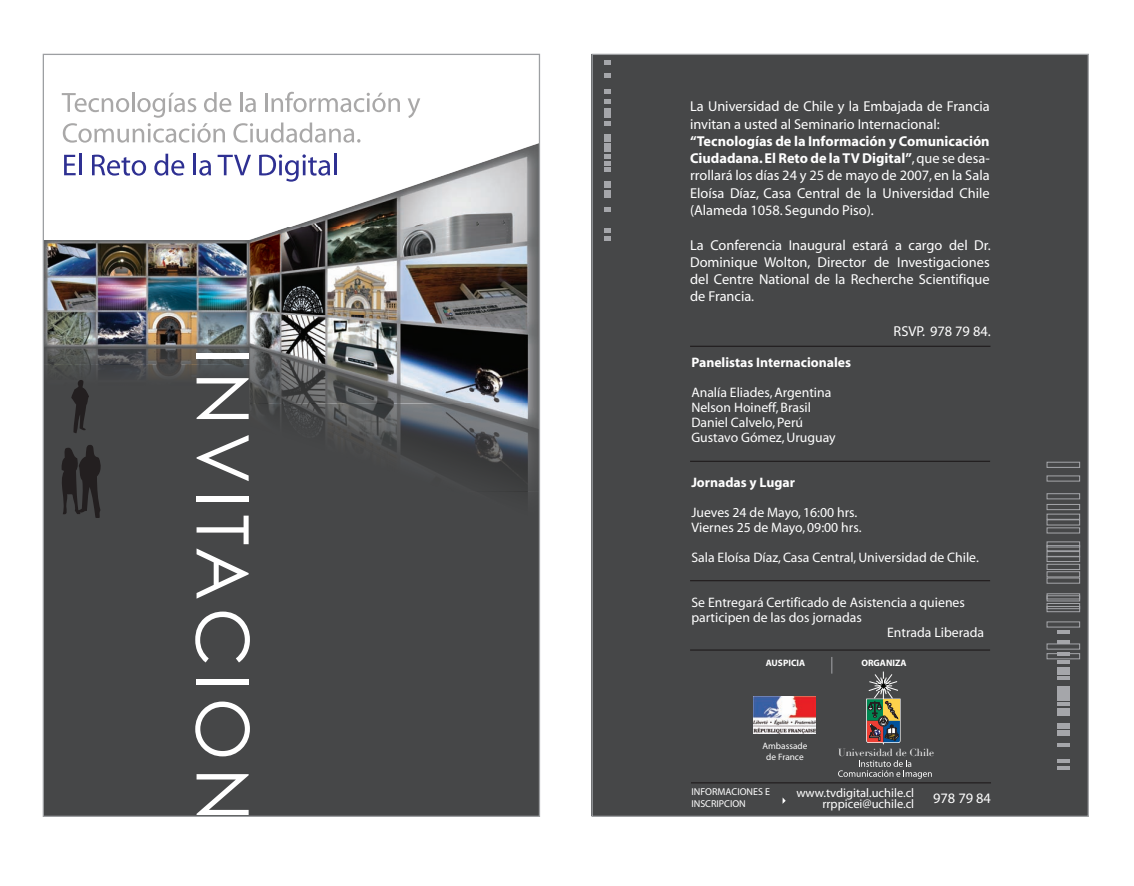
<style>
.page{position:relative;width:1134px;height:886px;background:#fff}
.page>*{position:absolute;margin:0;border:0;box-sizing:border-box;transform-origin:0 0}
.t1{font:72.5px "Century Gothic";letter-spacing:.1em;color:#fff}
.t2{font:14.38px/17.2px "Myriad";color:#fff;text-align:justify}
.t3{font:13.75px/15px "Myriad";color:#fff}
.t4{font:700 13.75px "Myriad";color:#fff}
.t5{font:12.5px/11.2px "Myriad";color:#fff;text-align:right}
.t6{font:10.12px "Didot";color:#fff}
.t7{font:10px/12px "Myriad";color:#fff}
.t8{font:9.25px/11.1px "Myriad";color:#fff;text-align:center}
.t9{font:700 9.25px "Myriad";color:#fff}
.s1{font-weight:700}
</style>
<div class="page">
<div style="left:44px;top:337px;width:495px;height:479px;background:#464748"></div>
<img style="left:45px;top:240px;width:205px;height:150px">
<img style="left:250px;top:143px;width:288px;height:349px">
<div style="left:591px;top:54px;width:496px;height:762px;background:#464748"></div>
<img style="left:754px;top:696px;width:62px;height:37px">
<svg style="left:831px;top:657px;width:1px;height:17px"></svg>
<svg style="left:61px;top:445px;width:40px;height:73px"></svg>
<svg style="left:71px;top:378px;width:18px;height:55px"></svg>
<hr style="left:1056px;top:730px;width:13px;height:4px;background:#a5a6aa">
<hr style="left:1056px;top:723px;width:13px;height:4px;background:#a5a6aa">
<svg style="left:1057px;top:708px;width:12px;height:3px"></svg>
<svg style="left:1057px;top:697px;width:12px;height:3px"></svg>
<hr style="left:1056px;top:689px;width:13px;height:4px;background:#a5a6aa">
<hr style="left:1056px;top:676px;width:13px;height:4px;background:#a5a6aa">
<svg style="left:1057px;top:766px;width:12px;height:3px"></svg>
<hr style="left:1056px;top:759px;width:13px;height:4px;background:#a5a6aa">
<hr style="left:1056px;top:743px;width:13px;height:4px;background:#a5a6aa">
<hr style="left:1056px;top:732px;width:13px;height:4px;background:#a5a6aa">
<svg style="left:1056px;top:725px;width:13px;height:3px"></svg>
<hr style="left:1056px;top:712px;width:13px;height:4px;background:#a5a6aa">
<hr style="left:1056px;top:702px;width:13px;height:4px;background:#a5a6aa">
<hr style="left:1056px;top:693px;width:13px;height:4px;background:#a5a6aa">
<hr style="left:1056px;top:686px;width:13px;height:4px;background:#a5a6aa">
<svg style="left:1057px;top:667px;width:12px;height:7px"></svg>
<hr style="left:1056px;top:660px;width:13px;height:4px;background:#a5a6aa">
<hr style="left:1056px;top:652px;width:13px;height:4px;background:#a5a6aa">
<svg style="left:1057px;top:640px;width:12px;height:3px"></svg>
<hr style="left:1056px;top:630px;width:13px;height:4px;background:#a5a6aa">
<div style="left:1047px;top:603px;width:33px;height:6px;border:1px solid #a5a6aa"></div>
<div style="left:1047px;top:593px;width:33px;height:6px;border:1px solid #a5a6aa"></div>
<div style="left:1047px;top:571px;width:33px;height:6px;border:1px solid #a5a6aa"></div>
<div style="left:1047px;top:556px;width:33px;height:6px;border:1px solid #a5a6aa"></div>
<div style="left:1047px;top:545px;width:33px;height:6px;border:1px solid #a5a6aa"></div>
<div style="left:1047px;top:527px;width:33px;height:6px;border:1px solid #a5a6aa"></div>
<div style="left:1047px;top:514px;width:33px;height:6px;border:1px solid #a5a6aa"></div>
<div style="left:1047px;top:653px;width:33px;height:6px;border:1px solid #a5a6aa"></div>
<div style="left:1047px;top:644px;width:33px;height:5px;border:1px solid #a5a6aa"></div>
<div style="left:1047px;top:621px;width:33px;height:6px;border:1px solid #a5a6aa"></div>
<div style="left:1047px;top:606px;width:33px;height:6px;border:1px solid #a5a6aa"></div>
<div style="left:1047px;top:595px;width:33px;height:6px;border:1px solid #a5a6aa"></div>
<div style="left:1047px;top:578px;width:33px;height:5px;border:1px solid #a5a6aa"></div>
<div style="left:1047px;top:564px;width:33px;height:6px;border:1px solid #a5a6aa"></div>
<div style="left:1047px;top:551px;width:33px;height:6px;border:1px solid #a5a6aa"></div>
<div style="left:1047px;top:541px;width:33px;height:6px;border:1px solid #a5a6aa"></div>
<div style="left:1047px;top:519px;width:33px;height:6px;border:1px solid #a5a6aa"></div>
<div style="left:1047px;top:504px;width:33px;height:6px;border:1px solid #a5a6aa"></div>
<div style="left:1047px;top:493px;width:33px;height:6px;border:1px solid #a5a6aa"></div>
<div style="left:1047px;top:476px;width:33px;height:5px;border:1px solid #a5a6aa"></div>
<div style="left:1047px;top:462px;width:33px;height:6px;border:1px solid #a5a6aa"></div>
<svg style="left:604px;top:228px;width:7px;height:13px"></svg>
<svg style="left:604px;top:207px;width:7px;height:5px"></svg>
<svg style="left:604px;top:182px;width:7px;height:16px"></svg>
<svg style="left:604px;top:134px;width:7px;height:38px"></svg>
<svg style="left:604px;top:89px;width:7px;height:37px"></svg>
<svg style="left:604px;top:73px;width:7px;height:5px"></svg>
<svg style="left:604px;top:61px;width:7px;height:4px"></svg>
<hr style="left:690px;top:346px;width:300px;height:1px;background:#231f20">
<hr style="left:690px;top:461px;width:300px;height:1px;background:#231f20">
<hr style="left:690px;top:580px;width:300px;height:1px;background:#231f20">
<hr style="left:690px;top:649px;width:300px;height:2px;background:#231f20">
<hr style="left:691px;top:782px;width:300px;height:1px;background:#231f20">
<svg style="left:782px;top:797px;width:4px;height:7px"></svg>
<svg style="left:408px;top:98px;width:12px;height:20px"></svg>
<svg style="left:62px;top:92px;width:338px;height:51px"></svg>
<svg style="left:64px;top:155px;width:12px;height:20px"></svg>
<hr style="left:79px;top:154px;width:2px;height:21px;background:#2e3092">
<svg style="left:92px;top:155px;width:54px;height:21px"></svg>
<svg style="left:154px;top:154px;width:30px;height:22px"></svg>
<hr style="left:194px;top:154px;width:2px;height:21px;background:#2e3092">
<svg style="left:199px;top:160px;width:12px;height:16px"></svg>
<svg style="left:218px;top:155px;width:33px;height:20px"></svg>
<svg style="left:259px;top:154px;width:71px;height:28px"></svg>
<hr style="left:334px;top:154px;width:3px;height:21px;background:#2e3092">
<svg style="left:866px;top:671px;width:34px;height:73px"></svg>
<svg style="left:838px;top:760px;width:94px;height:19px"></svg>
<p class="t2" style="left:690px;top:99px;width:301px">La Universidad de Chile y la Embajada de Francia invitan a usted al Seminario Internacional:</p>
<p class="t2" style="left:690px;top:133px;width:301px"><span class="s1">“Tecnologías de la Información y Comunicación Ciudadana. El Reto de la TV Digital”</span>, que se desa&shy;rrollará los días 24 y 25 de mayo de 2007, en la Sala Eloísa Díaz, Casa Central de la Universidad Chile (Alameda 1058. Segundo Piso).</p>
<p class="t2" style="left:690px;top:237px;width:302px">La Conferencia Inaugural estará a cargo del Dr.<br>Dominique Wolton, Director de Investigaciones del Centre National de la Recherche Scientifique de Francia.</p>
<p class="t2" style="left:894px;top:323px;width:99px">RSVP. 978 79 84.</p>
<h1 class="t1" style="left:267px;top:348px;width:475px;rotate:90deg">INVITACION</h1>
<p class="t4" style="left:691px;top:356px;width:161px">Panelistas Internacionales</p>
<p class="t3" style="left:691px;top:386px;width:146px">Analía Eliades, Argentina<br>Nelson Hoineff, Brasil<br>Daniel Calvelo, Perú<br>Gustavo Gómez, Uruguay</p>
<p class="t4" style="left:691px;top:476px;width:105px">Jornadas y Lugar</p>
<p class="t3" style="left:691px;top:506px;width:172px">Jueves 24 de Mayo, 16:00 hrs.<br>Viernes 25 de Mayo, 09:00 hrs.</p>
<p class="t3" style="left:691px;top:551px;width:289px">Sala Eloísa Díaz, Casa Central, Universidad de Chile.</p>
<p class="t3" style="left:691px;top:596px;width:275px">Se Entregará Certificado de Asistencia a quienes</p>
<p class="t3" style="left:691px;top:611px;width:172px">participen de las dos jornadas</p>
<p class="t3" style="left:887px;top:626px;width:99px">Entrada Liberada</p>
<p class="t9" style="left:766px;top:658px;width:41px">AUSPICIA</p>
<p class="t9" style="left:861px;top:658px;width:47px">ORGANIZA</p>
<p class="t8" style="left:762px;top:741px;width:46px">Ambassade de France</p>
<p class="t6" style="left:838px;top:746px;width:97px">Universidad de Chile</p>
<p class="t5" style="left:796px;top:787px;width:119px">www.tvdigital.uchile.cl rrppicei@uchile.cl</p>
<p class="t2" style="left:933px;top:790px;width:59px">978 79 84</p>
<p class="t7" style="left:691px;top:786px;width:80px">INFORMACIONES E<br>INSCRIPCION</p>
</div>
